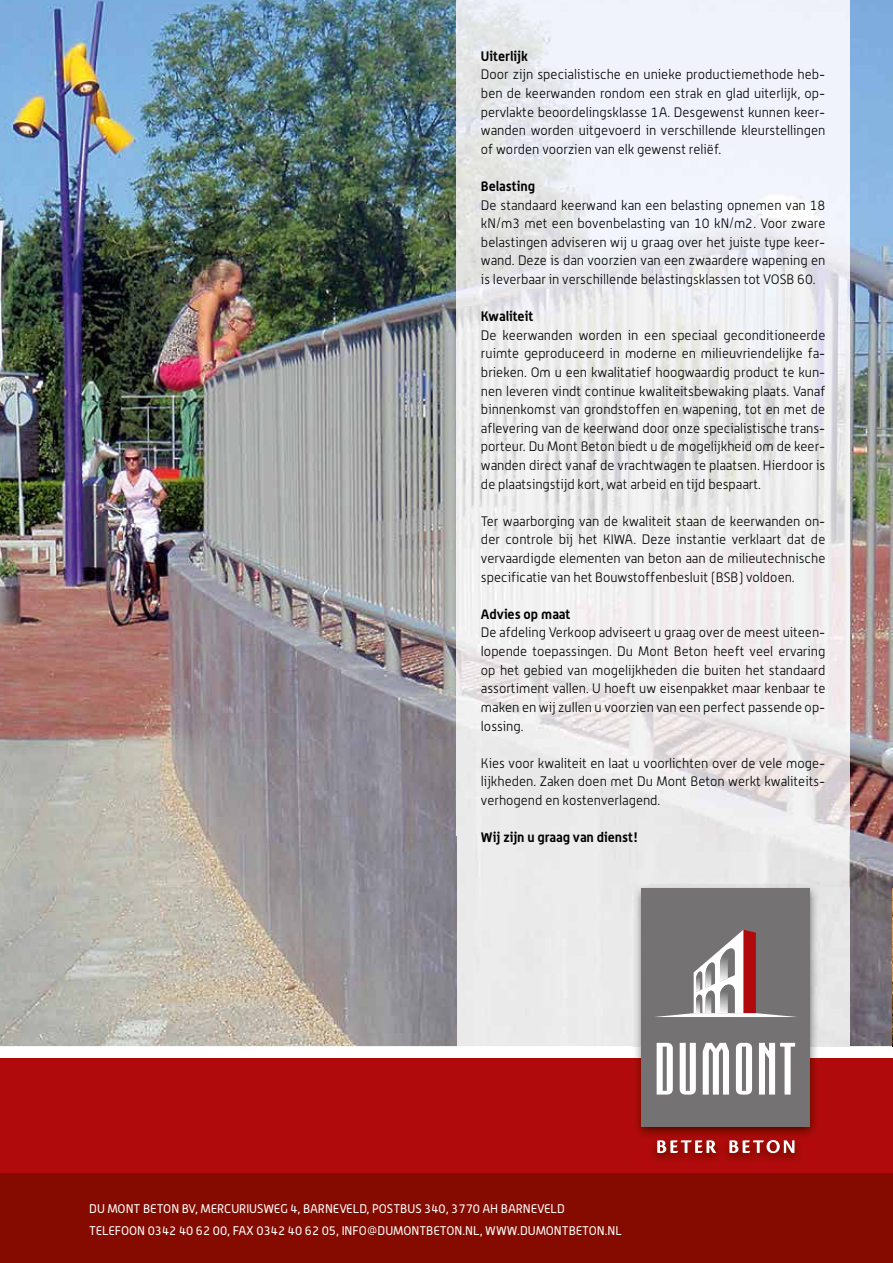
<style>
.page{position:relative;width:893px;height:1263px;background:#fff}
.page>*{position:absolute;margin:0;border:0;box-sizing:border-box;transform-origin:0 0}
.t1{font:300 13.5px/18.6px "Alwyn";color:#000;text-align:justify}
.t2{font:700 13.5px "Alwyn";color:#000}
.t3{font:12.3px/22.5px "Alwyn";color:#fff}
</style>
<div class="page">
<div style="left:0;top:1059px;width:893px;height:204px;background:#b10a0c"></div>
<div style="left:0;top:1174px;width:893px;height:89px;background:#850b00"></div>
<img style="left:0;top:0;width:893px;height:1046px">
<img style="left:457px;top:0;width:392px;height:834px">
<div style="left:457px;top:834px;width:196px;height:212px;background:#eaeaea"></div>
<img style="left:653px;top:834px;width:196px;height:53px">
<div style="left:819px;top:887px;width:30px;height:159px;background:#e6e6e6"></div>
<img style="left:632px;top:882px;width:187px;height:278px">
<div style="left:642px;top:889px;width:168px;height:238px;background:#747272"></div>
<svg style="left:657px;top:1140px;width:59px;height:13px"></svg>
<svg style="left:729px;top:1140px;width:65px;height:13px"></svg>
<svg style="left:657px;top:1043px;width:16px;height:51px"></svg>
<svg style="left:680px;top:1043px;width:16px;height:51px"></svg>
<svg style="left:703px;top:1043px;width:26px;height:51px"></svg>
<svg style="left:736px;top:1043px;width:16px;height:51px"></svg>
<svg style="left:759px;top:1043px;width:36px;height:51px"></svg>
<svg style="left:655px;top:930px;width:142px;height:87px"></svg>
<img style="left:892px;top:889px;width:1px;height:157px">
<p class="t2" style="left:481px;top:47px;width:48px">Uiterlijk</p>
<p class="t1" style="left:481px;top:65px;width:346px">Door zijn specialistische en unieke productiemethode heb&shy;ben de keerwanden rondom een strak en glad uiterlijk, op&shy;pervlakte beoordelingsklasse 1A. Desgewenst kunnen keer&shy;wanden worden uitgevoerd in verschillende kleurstellingen of worden voorzien van elk gewenst reliëf.</p>
<p class="t2" style="left:481px;top:178px;width:56px">Belasting</p>
<p class="t1" style="left:481px;top:195px;width:346px">De standaard keerwand kan een belasting opnemen van 18 kN/m3 met een bovenbelasting van 10 kN/m2. Voor zware belastingen adviseren wij u graag over het juiste type keer&shy;wand. Deze is dan voorzien van een zwaardere wapening en is leverbaar in verschillende belastingsklassen tot VOSB 60.</p>
<p class="t2" style="left:481px;top:308px;width:54px">Kwaliteit</p>
<p class="t1" style="left:481px;top:326px;width:346px">De keerwanden worden in een speciaal geconditioneerde ruimte geproduceerd in moderne en milieuvriendelijke fa&shy;brieken. Om u een kwalitatief hoogwaardig product te kun&shy;nen leveren vindt continue kwaliteitsbewaking plaats. Vanaf binnenkomst van grondstoffen en wapening, tot en met de aflevering van de keerwand door onze specialistische trans&shy;porteur. Du Mont Beton biedt u de mogelijkheid om de keer&shy;wanden direct vanaf de vrachtwagen te plaatsen. Hierdoor is de plaatsingstijd kort, wat arbeid en tijd bespaart.</p>
<p class="t1" style="left:481px;top:512px;width:346px">Ter waarborging van de kwaliteit staan de keerwanden on&shy;der controle bij het KIWA. Deze instantie verklaart dat de vervaardigde elementen van beton aan de milieutechnische specificatie van het Bouwstoffenbesluit (BSB) voldoen.</p>
<p class="t2" style="left:481px;top:606px;width:91px">Advies op maat</p>
<p class="t1" style="left:481px;top:623px;width:346px">De afdeling Verkoop adviseert u graag over de meest uiteen&shy;lopende toepassingen. Du Mont Beton heeft veel ervaring op het gebied van mogelijkheden die buiten het standaard assortiment vallen. U hoeft uw eisenpakket maar kenbaar te maken en wij zullen u voorzien van een perfect passende op&shy;lossing.</p>
<p class="t1" style="left:481px;top:753px;width:346px">Kies voor kwaliteit en laat u voorlichten over de vele moge&shy;lijkheden. Zaken doen met Du Mont Beton werkt kwaliteits&shy;verhogend en kostenverlagend.</p>
<p class="t2" style="left:481px;top:829px;width:159px">Wij zijn u graag van dienst!</p>
<p class="t3" style="left:89px;top:1197px;width:534px">DU MONT BETON BV, MERCURIUSWEG 4, BARNEVELD, POSTBUS 340, 3770 AH BARNEVELD<br>TELEFOON 0342 40 62 00, FAX 0342 40 62 05, INFO@DUMONTBETON.NL, WWW.DUMONTBETON.NL</p>
</div>
